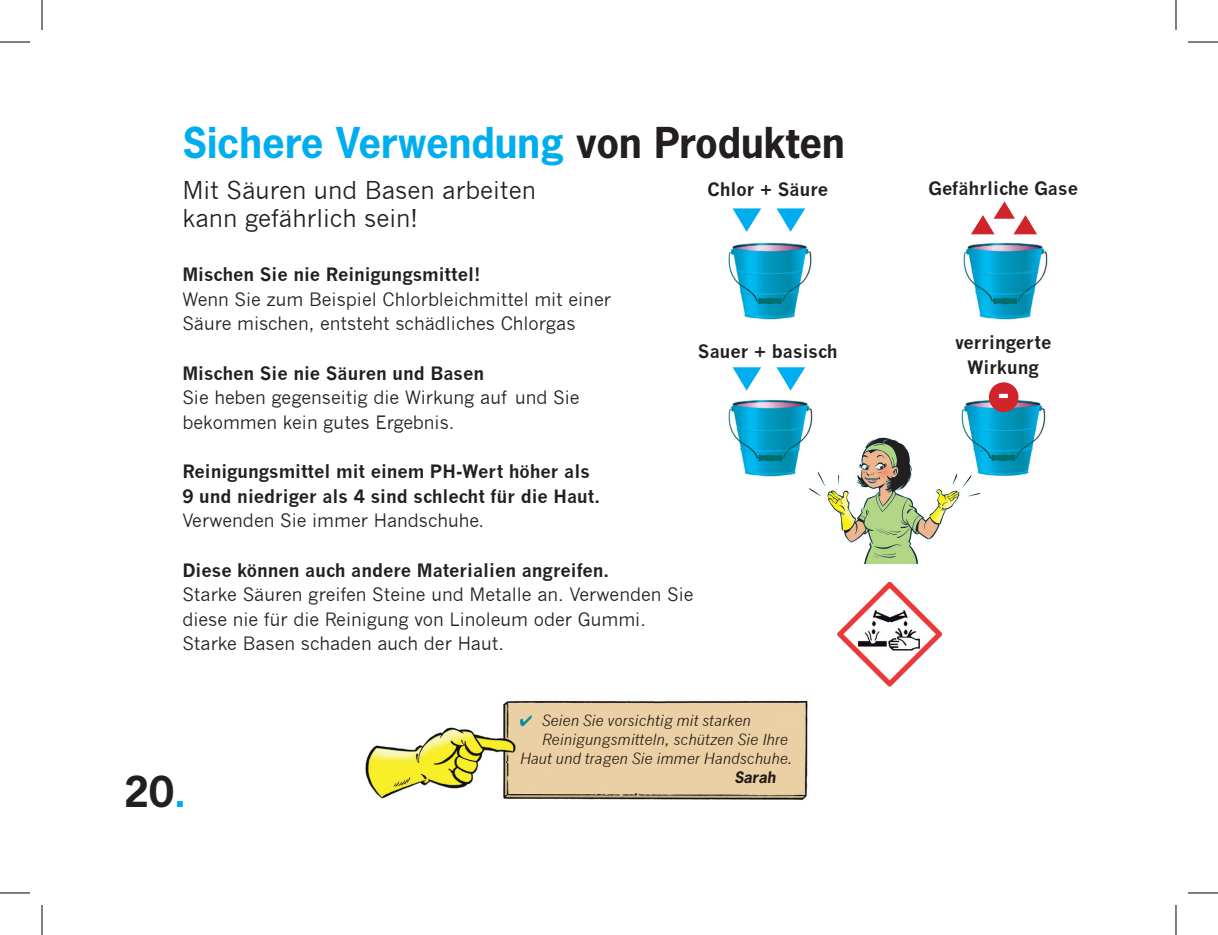
<style>
.page{position:relative;width:1218px;height:935px;background:#fff}
.page>*{position:absolute;margin:0;border:0;box-sizing:border-box;transform-origin:0 0}
.t1{font:700 40px "News Gothic Std";color:#00aeef}
.t2{font:700 40px "News Gothic Std";color:#231f20}
.t3{font:700 34px "News Gothic Std";color:#fff}
.t4{font:24px/28px "News Gothic";color:#231f20}
.t5{font:18px/24.6px "News Gothic";color:#231f20}
.t6{font:700 18px/24.6px "News Gothic";color:#231f20}
.t7{font:italic 15px "News Gothic";color:#231f20}
.t8{font:italic 700 15px "News Gothic Std";color:#231f20}
.s1{color:#231f20}
.s2{color:#00aeef}
</style>
<div class="page">
<img style="left:809px;top:437px;width:172px;height:127px">
<img style="left:957px;top:396px;width:89px;height:80px">
<img style="left:728px;top:242px;width:84px;height:78px">
<img style="left:963px;top:242px;width:85px;height:78px">
<img style="left:728px;top:399px;width:87px;height:84px">
<img style="left:503px;top:700px;width:305px;height:13px">
<img style="left:365px;top:713px;width:443px;height:87px">
<svg style="left:733px;top:208px;width:28px;height:24px"></svg>
<svg style="left:776px;top:208px;width:29px;height:24px"></svg>
<svg style="left:733px;top:367px;width:28px;height:23px"></svg>
<svg style="left:776px;top:367px;width:29px;height:23px"></svg>
<svg style="left:971px;top:201px;width:66px;height:33px"></svg>
<div style="left:989px;top:382px;width:29px;height:30px;background:#d1232a;border-radius:50%"></div>
<img style="left:837px;top:581px;width:106px;height:106px">
<hr style="left:0;top:42px;width:30px;height:1px;background:#000">
<hr style="left:1188px;top:42px;width:30px;height:1px;background:#000">
<hr style="left:0;top:892px;width:30px;height:1px;background:#000">
<hr style="left:1188px;top:892px;width:30px;height:1px;background:#000">
<hr style="left:42px;top:0;width:1px;height:30px;background:#000">
<hr style="left:42px;top:904px;width:1px;height:30px;background:#000">
<hr style="left:1176px;top:0;width:1px;height:30px;background:#000">
<hr style="left:1176px;top:904px;width:1px;height:30px;background:#000">
<h1 class="t1" style="left:182px;top:117px;width:664px">Sichere Verwendung <span class="s1">von Produkten</span></h1>
<h3 class="t4" style="left:182px;top:176px;width:355px">Mit Säuren und Basen arbeiten kann gefährlich sein!</h3>
<p class="t6" style="left:707px;top:177px;width:122px">Chlor + Säure</p>
<p class="t6" style="left:928px;top:175px;width:151px">Gefährliche Gase</p>
<p class="t6" style="left:182px;top:262px;width:300px">Mischen Sie nie Reinigungsmittel!</p>
<p class="t5" style="left:182px;top:287px;width:430px">Wenn Sie zum Beispiel Chlorbleichmittel mit einer<br>Säure mischen, entsteht schädliches Chlorgas</p>
<p class="t6" style="left:182px;top:360px;width:303px">Mischen Sie nie Säuren und Basen</p>
<p class="t5" style="left:182px;top:385px;width:399px">Sie heben gegenseitig die Wirkung auf und Sie bekommen kein gutes Ergebnis.</p>
<p class="t6" style="left:182px;top:459px;width:419px">Reinigungsmittel mit einem PH-Wert höher als<br>9 und niedriger als 4 sind schlecht für die Haut.</p>
<p class="t5" style="left:182px;top:508px;width:303px">Verwenden Sie immer Handschuhe.</p>
<p class="t6" style="left:182px;top:557px;width:428px">Diese können auch andere Materialien angreifen.</p>
<p class="t5" style="left:182px;top:582px;width:513px">Starke Säuren greifen Steine und Metalle an. Verwenden Sie diese nie für die Reinigung von Linoleum oder Gummi.<br>Starke Basen schaden auch der Haut.</p>
<p class="t6" style="left:698px;top:338px;width:141px">Sauer + basisch</p>
<p class="t6" style="left:955px;top:330px;width:98px;text-align:center">verringerte<br>Wirkung</p>
<h2 class="t3" style="left:998px;top:370px;width:13px">-</h2>
<h1 class="t2" style="left:124px;top:765px;width:64px">20<span class="s2">.</span></h1>
<p class="t7" style="left:520px;top:711px;width:233px"><span class="s2">✔</span> Seien Sie vorsichtig mit starken</p>
<p class="t7" style="left:542px;top:730px;width:248px">Reinigungsmitteln, schützen Sie Ihre</p>
<p class="t7" style="left:520px;top:749px;width:274px">Haut und tragen Sie immer Handschuhe.</p>
<p class="t8" style="left:734px;top:767px;width:43px">Sarah</p>
</div>
